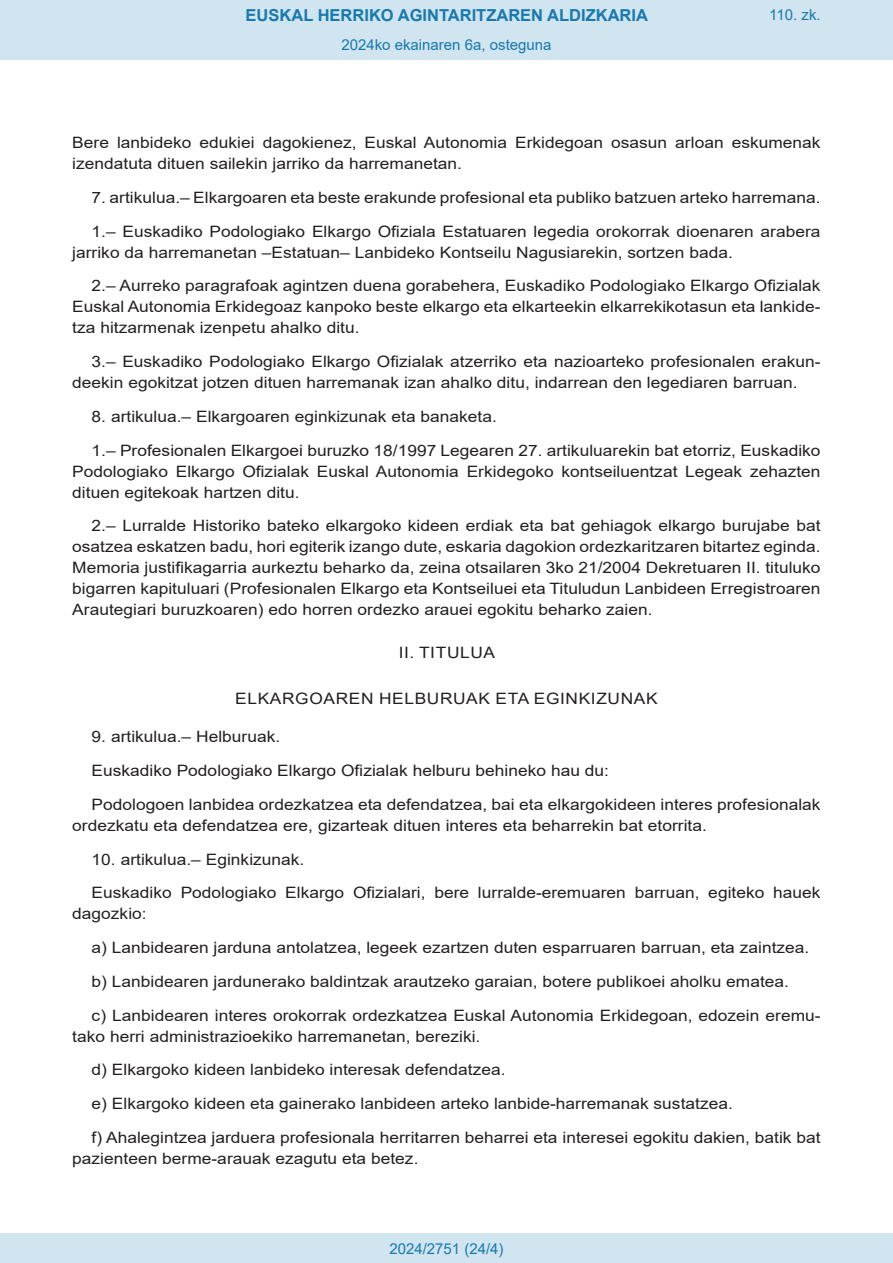
<style>
.page{position:relative;width:893px;height:1263px;background:#fff}
.page>*{position:absolute;margin:0;border:0;box-sizing:border-box;transform-origin:0 0}
.t1{font:700 16.5px "Arial";color:#1879ad}
.BOPVDetalle{font:15.6px/21px "Arial";color:#231f20;scale:1.11 1}
.BOPVClave{font:15.6px "Arial";letter-spacing:.035em;color:#231f20;scale:1.11 1}
.Paginacion_Centro{font:15px "Arial";color:#1879ad}
</style>
<div class="page">
<div style="left:0;top:0;width:893px;height:60px;background:#d0e5f0"></div>
<div style="left:0;top:1233px;width:893px;height:30px;background:#d0e5f0"></div>
<p class="t1" style="left:246px;top:3px;width:404px">EUSKAL HERRIKO AGINTARITZAREN ALDIZKARIA</p>
<p class="Paginacion_Centro" style="left:341px;top:35px;width:212px">2024ko ekainaren 6a, osteguna</p>
<p class="Paginacion_Centro" style="left:769px;top:5px;width:53px">110. zk.</p>
<p class="BOPVDetalle" style="left:72px;top:132px;width:676px">Bere lanbideko edukiei dagokienez, Euskal Autonomia Erkidegoan osasun arloan eskumenak izendatuta dituen sailekin jarriko da harremanetan.</p>
<p class="BOPVDetalle" style="left:92px;top:187px;width:658px">7. artikulua.– Elkargoaren eta beste erakunde profesional eta publiko batzuen arteko harremana.</p>
<p class="BOPVDetalle" style="left:72px;top:221px;width:676px;text-indent:19px">1.– Euskadiko Podologiako Elkargo Ofiziala Estatuaren legedia orokorrak dioenaren arabera jarriko da harremanetan –Estatuan– Lanbideko Kontseilu Nagusiarekin, sortzen bada.</p>
<p class="BOPVDetalle" style="left:72px;top:275px;width:676px;text-align:justify;text-indent:19px">2.– Aurreko paragrafoak agintzen duena gorabehera, Euskadiko Podologiako Elkargo Ofizialak Euskal Autonomia Erkidegoaz kanpoko beste elkargo eta elkarteekin elkarrekikotasun eta lankide&shy;tza hitzarmenak izenpetu ahalko ditu.</p>
<p class="BOPVDetalle" style="left:72px;top:351px;width:676px;text-indent:19px">3.– Euskadiko Podologiako Elkargo Ofizialak atzerriko eta nazioarteko profesionalen erakun&shy;deekin egokitzat jotzen dituen harremanak izan ahalko ditu, indarrean den legediaren barruan.</p>
<p class="BOPVDetalle" style="left:92px;top:406px;width:367px">8. artikulua.– Elkargoaren eginkizunak eta banaketa.</p>
<p class="BOPVDetalle" style="left:72px;top:440px;width:676px;text-align:justify;text-indent:19px">1.– Profesionalen Elkargoei buruzko 18/1997 Legearen 27. artikuluarekin bat etorriz, Euskadiko Podologiako Elkargo Ofizialak Euskal Autonomia Erkidegoko kontseiluentzat Legeak zehazten dituen egitekoak hartzen ditu.</p>
<p class="BOPVDetalle" style="left:72px;top:515px;width:676px;text-align:justify;text-indent:19px">2.– Lurralde Historiko bateko elkargoko kideen erdiak eta bat gehiagok elkargo burujabe bat osatzea eskatzen badu, hori egiterik izango dute, eskaria dagokion ordezkaritzaren bitartez eginda.<br>Memoria justifikagarria aurkeztu beharko da, zeina otsailaren 3ko 21/2004 Dekretuaren II. tituluko bigarren kapituluari (Profesionalen Elkargo eta Kontseiluei eta Tituludun Lanbideen Erregistroaren Arautegiari buruzkoaren) edo horren ordezko arauei egokitu beharko zaien.</p>
<p class="BOPVClave" style="left:399px;top:641px;width:88px">II. TITULUA</p>
<p class="BOPVClave" style="left:235px;top:688px;width:382px">ELKARGOAREN HELBURUAK ETA EGINKIZUNAK</p>
<p class="BOPVDetalle" style="left:92px;top:726px;width:171px">9. artikulua.– Helburuak.</p>
<p class="BOPVDetalle" style="left:92px;top:760px;width:468px">Euskadiko Podologiako Elkargo Ofizialak helburu behineko hau du:</p>
<p class="BOPVDetalle" style="left:72px;top:794px;width:676px;text-indent:19px">Podologoen lanbidea ordezkatzea eta defendatzea, bai eta elkargokideen interes profesionalak ordezkatu eta defendatzea ere, gizarteak dituen interes eta beharrekin bat etorrita.</p>
<p class="BOPVDetalle" style="left:92px;top:848px;width:193px">10. artikulua.– Eginkizunak.</p>
<p class="BOPVDetalle" style="left:72px;top:882px;width:676px;text-indent:19px">Euskadiko Podologiako Elkargo Ofizialari, bere lurralde-eremuaren barruan, egiteko hauek dagozkio:</p>
<p class="BOPVDetalle" style="left:92px;top:937px;width:648px">a) Lanbidearen jarduna antolatzea, legeek ezartzen duten esparruaren barruan, eta zaintzea.</p>
<p class="BOPVDetalle" style="left:92px;top:971px;width:630px">b) Lanbidearen jardunerako baldintzak arautzeko garaian, botere publikoei aholku ematea.</p>
<p class="BOPVDetalle" style="left:72px;top:1004px;width:676px;text-indent:19px">c) Lanbidearen interes orokorrak ordezkatzea Euskal Autonomia Erkidegoan, edozein eremu&shy;tako herri administrazioekiko harremanetan, bereziki.</p>
<p class="BOPVDetalle" style="left:92px;top:1059px;width:374px">d) Elkargoko kideen lanbideko interesak defendatzea.</p>
<p class="BOPVDetalle" style="left:92px;top:1093px;width:579px">e) Elkargoko kideen eta gainerako lanbideen arteko lanbide-harremanak sustatzea.</p>
<p class="BOPVDetalle" style="left:72px;top:1127px;width:676px;text-indent:19px">f) Ahalegintzea jarduera profesionala herritarren beharrei eta interesei egokitu dakien, batik bat pazienteen berme-arauak ezagutu eta betez.</p>
<p class="Paginacion_Centro" style="left:389px;top:1238px;width:116px">2024/2751 (24/4)</p>
</div>
